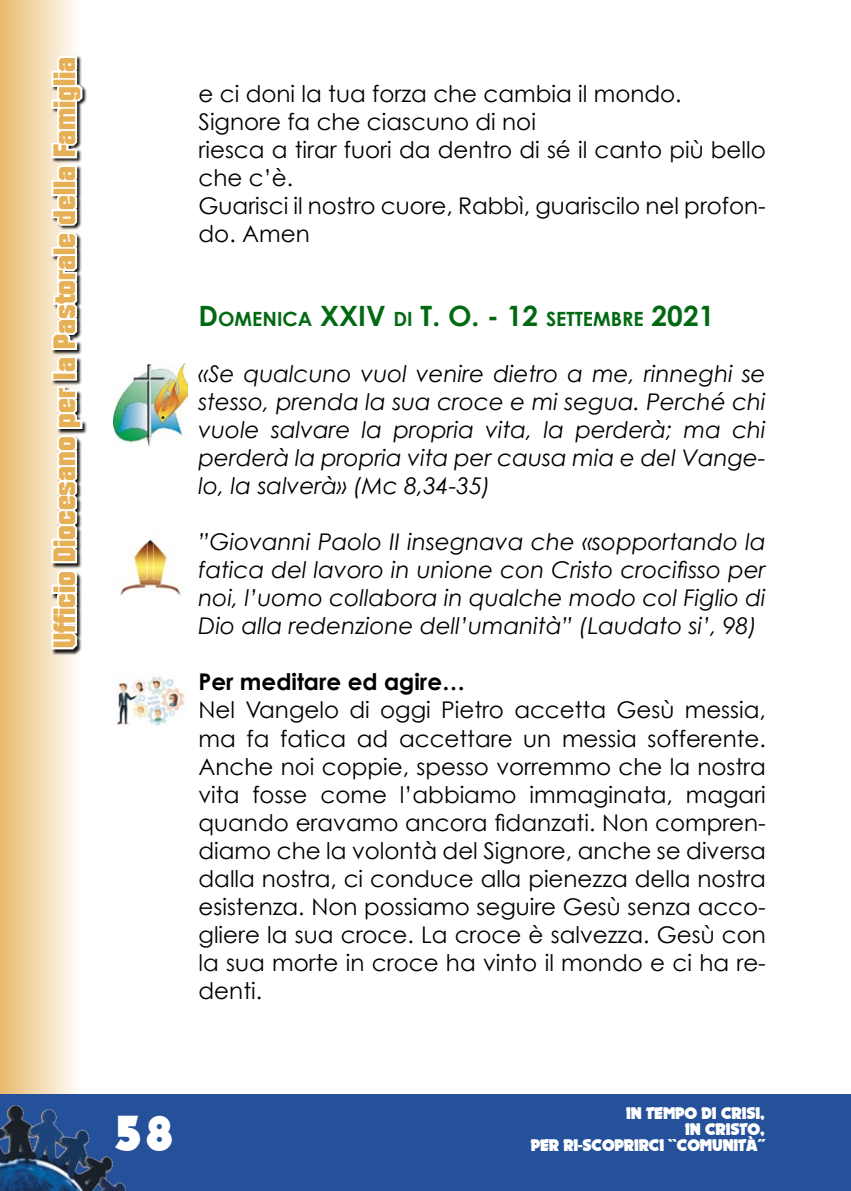
<style>
.page{position:relative;width:851px;height:1191px;background:#fff}
.page>*{position:absolute;margin:0;border:0;box-sizing:border-box;transform-origin:0 0}
.t1{font:48px "November";color:#fff}
.t2{font:30px "Autumn";color:#e5b056}
.t3{font:23px/28px "Century Gothic";color:#000}
.t4{font:italic 23px/28px "Century Gothic";color:#000;text-align:justify}
.t5{font:700 23px "Century Gothic";color:#000}
.t6{font:700 19.6px "Century Gothic";color:#006911}
.t7{font:16px/16px "November";letter-spacing:-.01em;color:#fff;text-align:right}
.s1{font-size:28px}
</style>
<div class="page">
<div style="left:0;top:0;width:79px;height:1191px;background:linear-gradient(to right,#e8b96a,#fefdfb)"></div>
<div style="left:0;top:1094px;width:850px;height:97px;background:#24519a"></div>
<hr style="left:850px;top:1094px;width:1px;height:97px;background:#24519a">
<img style="left:0;top:1105px;width:126px;height:86px">
<div style="left:52px;top:56px;width:35px;height:599px;background:#000;opacity:.9"></div>
<svg style="left:49px;top:384px;width:35px;height:267px"></svg>
<div style="left:51px;top:371px;width:26px;height:9px;border:4px solid #fff"></div>
<svg style="left:49px;top:192px;width:32px;height:183px"></svg>
<div style="left:51px;top:187px;width:26px;height:9px;border:4px solid #fff"></div>
<div style="left:51px;top:180px;width:26px;height:9px;border:4px solid #fff"></div>
<svg style="left:49px;top:83px;width:35px;height:101px"></svg>
<div style="left:51px;top:78px;width:26px;height:9px;border:4px solid #fff"></div>
<div style="left:57px;top:70px;width:20px;height:10px;border:4px solid #fff"></div>
<div style="left:51px;top:70px;width:9px;height:10px;border:4px solid #fff"></div>
<svg style="left:55px;top:54px;width:26px;height:21px"></svg>
<img style="left:113px;top:363px;width:74px;height:84px">
<img style="left:116px;top:676px;width:69px;height:50px">
<img style="left:120px;top:539px;width:61px;height:57px">
<h2 class="t2" style="left:45px;top:648px;width:593px;rotate:-90deg">Ufficio Diocesano per la Pastorale della Famiglia</h2>
<p class="t3" style="left:198px;top:80px;width:568px">e ci doni la tua forza che cambia il mondo.<br>Signore fa che ciascuno di noi<br>riesca a tirar fuori da dentro di sé il canto più bello che c’è.<br>Guarisci il nostro cuore, Rabbì, guariscilo nel profon&shy;do. Amen</p>
<p class="t6" style="left:198px;top:307px;width:517px"><span class="s1">D</span>OMENICA <span class="s1">XXIV</span> DI <span class="s1">T. O. - 12</span> SETTEMBRE <span class="s1">2021</span></p>
<p class="t4" style="left:198px;top:360px;width:568px">«Se qualcuno vuol venire dietro a me, rinneghi se stesso, prenda la sua croce e mi segua. Perché chi vuole salvare la propria vita, la perderà; ma chi perderà la propria vita per causa mia e del Vange&shy;lo, la salverà» (Mc 8,34-35)</p>
<p class="t4" style="left:198px;top:528px;width:568px">”Giovanni Paolo II insegnava che «sopportando la fatica del lavoro in unione con Cristo crocifisso per noi, l’uomo collabora in qualche modo col Figlio di Dio alla redenzione dell’umanità” (Laudato si’, 98)</p>
<p class="t5" style="left:198px;top:667px;width:268px">Per meditare ed agire…</p>
<p class="t3" style="left:198px;top:696px;width:568px;text-align:justify">Nel Vangelo di oggi Pietro accetta Gesù messia, ma fa fatica ad accettare un messia sofferente.<br>Anche noi coppie, spesso vorremmo che la nostra vita fosse come l’abbiamo immaginata, magari quando eravamo ancora fidanzati. Non compren&shy;diamo che la volontà del Signore, anche se diversa dalla nostra, ci conduce alla pienezza della nostra esistenza. Non possiamo seguire Gesù senza acco&shy;gliere la sua croce. La croce è salvezza. Gesù con la sua morte in croce ha vinto il mondo e ci ha re&shy;denti.</p>
<h1 class="t1" style="left:113px;top:1105px;width:63px">58</h1>
<p class="t7" style="left:626px;top:1106px;width:140px">IN TEMPO DI CRISI,<br>IN CRISTO,</p>
<p class="t7" style="left:530px;top:1138px;width:235px">PER RI-SCOPRIRCI ``COMUNITÀ´´</p>
</div>
